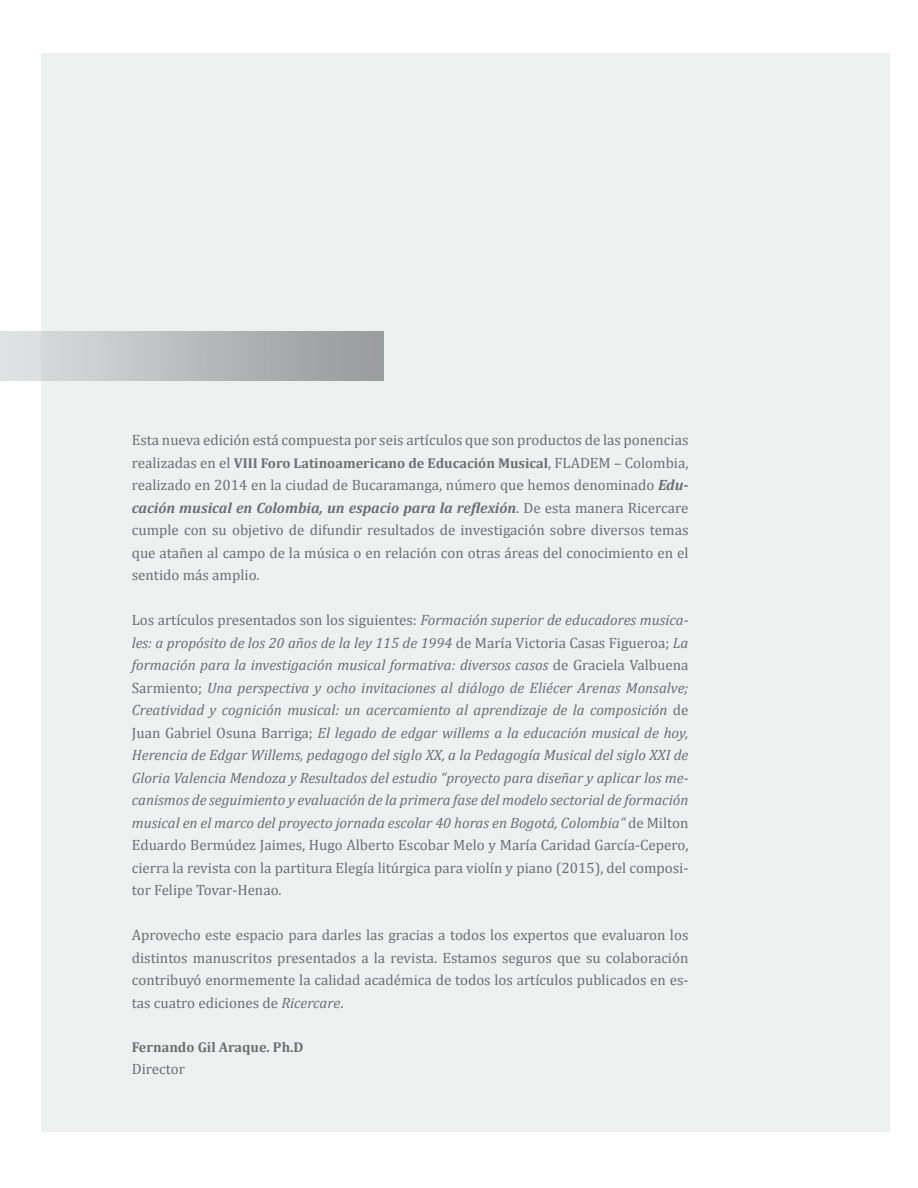
<style>
.page{position:relative;width:918px;height:1188px;background:#fff}
.page>*{position:absolute;margin:0;border:0;box-sizing:border-box;transform-origin:0 0}
.t1{font:italic 15px/22.5px "Cambria";color:#6d6e71;text-align:justify}
.t2{font:15px/22.5px "Cambria";color:#6d6e71;text-align:justify}
.t3{font:700 14.25px "Cambria";color:#6d6e71}
.s1{font-weight:400;font-size:15px}
.s2{font-weight:700;font-style:italic}
.s3{font-style:normal}
.s4{font-style:italic}
</style>
<div class="page">
<div style="left:41px;top:53px;width:849px;height:1079px;background:#ecf0ef"></div>
<p class="t2" style="left:132px;top:429px;width:558px">Esta nueva edición está compuesta por seis artículos que son productos de las ponencias</p>
<p class="t3" style="left:132px;top:453px;width:558px"><span class="s1">realizadas en el</span> VIII Foro Latinoamericano de Educación Musical<span class="s1">, FLADEM – Colombia,</span></p>
<p class="t2" style="left:132px;top:474px;width:558px">realizado en 2014 en la ciudad de Bucaramanga, número que hemos denominado <span class="s2">Edu&shy;cación musical en Colombia, un espacio para la reflexión</span>. De esta manera Ricercare cumple con su objetivo de difundir resultados de investigación sobre diversos temas que atañen al campo de la música o en relación con otras áreas del conocimiento en el sentido más amplio.</p>
<p class="t1" style="left:132px;top:608px;width:558px"><span class="s3">Los artículos presentados son los siguientes:</span> Formación superior de educadores musica&shy;les: a propósito de los 20 años de la ley 115 de 1994 <span class="s3">de María Victoria Casas Figueroa;</span> La formación para la investigación musical formativa: diversos casos <span class="s3">de Graciela Valbuena Sarmiento;</span> Una perspectiva y ocho invitaciones al diálogo de Eliécer Arenas Monsalve; Creatividad y cognición musical: un acercamiento al aprendizaje de la composición <span class="s3">de Juan Gabriel Osuna Barriga;</span> El legado de edgar willems a la educación musical de hoy, Herencia de Edgar Willems, pedagogo del siglo XX, a la Pedagogía Musical del siglo XXI de Gloria Valencia Mendoza y Resultados del estudio “proyecto para diseñar y aplicar los me&shy;canismos de seguimiento y evaluación de la primera fase del modelo sectorial de formación musical en el marco del proyecto jornada escolar 40 horas en Bogotá, Colombia” <span class="s3">de Milton Eduardo Bermúdez Jaimes, Hugo Alberto Escobar Melo y María Caridad García-Cepero, cierra la revista con la partitura Elegía litúrgica para violín y piano (2015), del composi&shy;tor Felipe Tovar-Henao.</span></p>
<p class="t2" style="left:132px;top:924px;width:558px">Aprovecho este espacio para darles las gracias a todos los expertos que evaluaron los distintos manuscritos presentados a la revista. Estamos seguros que su colaboración contribuyó enormemente la calidad académica de todos los artículos publicados en es&shy;tas cuatro ediciones de <span class="s4">Ricercare</span>.</p>
<p class="t3" style="left:132px;top:1037px;width:173px">Fernando Gil Araque. Ph.D</p>
<p class="t2" style="left:132px;top:1058px;width:55px">Director</p>
</div>
